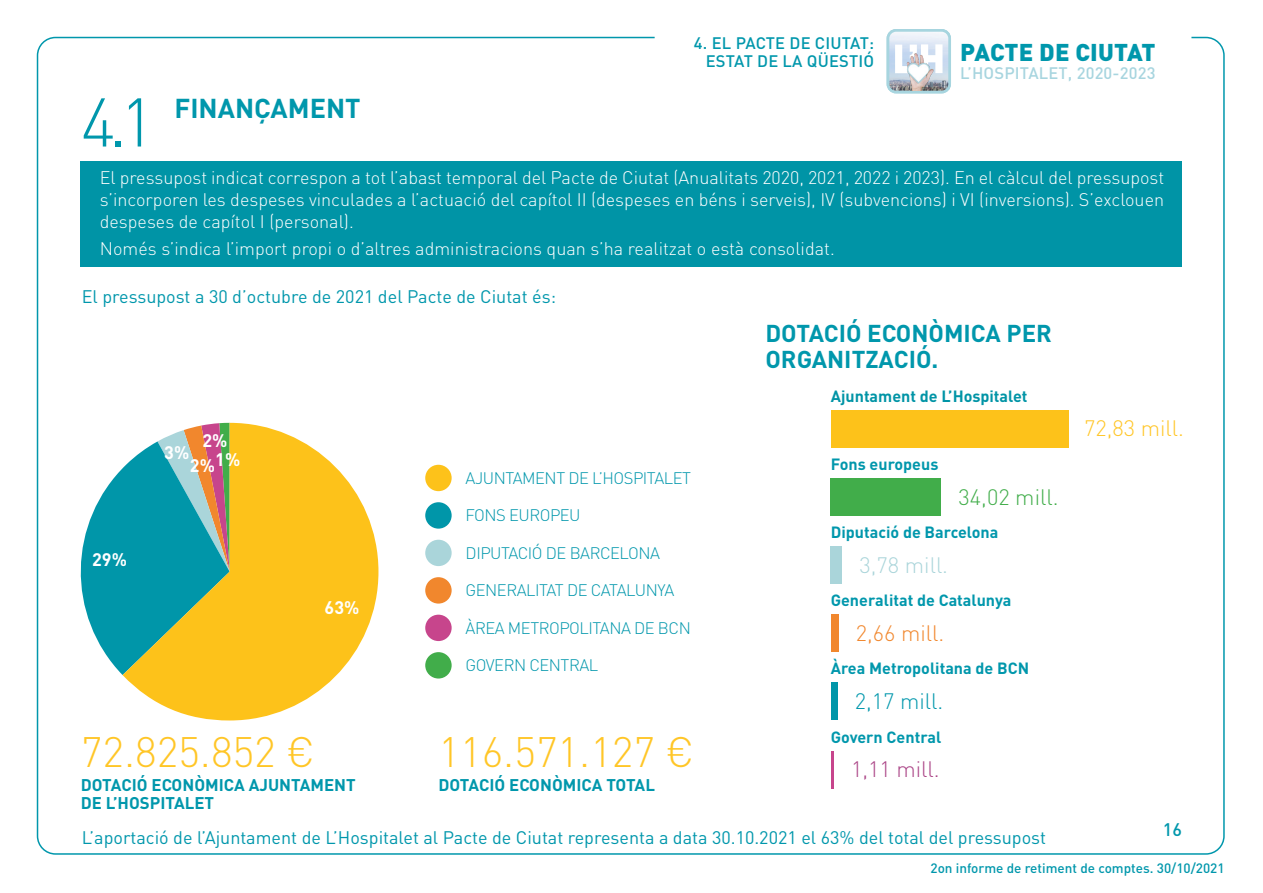
<style>
.page{position:relative;width:1263px;height:893px;background:#fff}
.page>*{position:absolute;margin:0;border:0;box-sizing:border-box;transform-origin:0 0}
.t1{font:300 67.65px "DIN";color:#0097ac}
.t2{font:300 42px "DIN";color:#ffc627}
.t3{font:700 27px "DIN";color:#0097ac}
.t4{font:700 24.15px/26.1px "DIN";color:#0097ac}
.t5{font:900 24px "DIN";letter-spacing:.005em;color:#0097ac}
.t6{font:300 22.05px "DIN";color:#41ad4a}
.t7{font:300 22.05px "DIN";color:#ffc627}
.t8{font:300 22.05px "DIN";color:#0097ac}
.t9{font:300 22.05px "DIN";color:#f1872d}
.t10{font:300 22.05px "DIN";color:#aad5da}
.t11{font:300 22.05px "DIN";color:#ab4587}
.t12{font:300 18px/21.6px "DIN";color:#fff;text-align:justify}
.t13{font:18px "DIN";color:#0097ac}
.t14{font:700 18px/18.8px "DIN";color:#fff}
.t15{font:500 18px "DIN";color:#0097ac}
.t16{font:700 16.8px "DIN";color:#0097ac}
.t17{font:300 16.5px "DIN";letter-spacing:-.03em;color:#0097ac}
.t18{font:500 16.5px/18px "DIN";letter-spacing:.01em;color:#0097ac;text-align:right}
.t19{font:500 16.5px "DIN";letter-spacing:.01em;color:#a7d5df}
.t20{font:700 16.05px "DIN";color:#0097ac}
.t21{font:700 16.05px "DIN";color:#0094a6}
.t22{font:500 13.5px "DIN";color:#0097ac}
</style>
<div class="page">
<svg style="left:80px;top:468px;width:43px;height:207px"></svg>
<svg style="left:123px;top:423px;width:255px;height:297px;fill:#fdc21a"></svg>
<div style="left:81px;top:162px;width:1101px;height:105px;background:#0094a6"></div>
<img style="left:891px;top:33px;width:56px;height:56px">
<div style="left:887px;top:29px;width:64px;height:64px;border:3px solid #a7d5df;border-radius:8px"></div>
<svg style="left:895px;top:44px;width:47px;height:4px"></svg>
<img style="left:893px;top:48px;width:51px;height:43px">
<div style="left:831px;top:546px;width:11px;height:38px;background:#aad5da"></div>
<hr style="left:831px;top:751px;width:2px;height:37px;background:#c7458c">
<div style="left:831px;top:478px;width:110px;height:38px;background:#41ad4a"></div>
<div style="left:831px;top:683px;width:6px;height:37px;background:#0096a9"></div>
<div style="left:831px;top:410px;width:237px;height:37px;background:#fdc21a"></div>
<div style="left:831px;top:615px;width:7px;height:37px;background:#f1872d"></div>
<div style="left:425px;top:465px;width:27px;height:26px;background:#fdc21a;border-radius:50%"></div>
<div style="left:425px;top:502px;width:27px;height:27px;background:#0096a9;border-radius:50%"></div>
<div style="left:425px;top:540px;width:27px;height:26px;background:#aad5da;border-radius:50%"></div>
<div style="left:425px;top:615px;width:27px;height:26px;background:#c7458c;border-radius:50%"></div>
<div style="left:425px;top:577px;width:27px;height:27px;background:#f1872d;border-radius:50%"></div>
<div style="left:425px;top:652px;width:27px;height:26px;background:#41ad4a;border-radius:50%"></div>
<p class="t18" style="left:694px;top:33px;width:182px">4. EL PACTE DE CIUTAT:<br>ESTAT DE LA QÜESTIÓ</p>
<h3 class="t5" style="left:960px;top:36px;width:197px">PACTE DE CIUTAT</h3>
<p class="t19" style="left:960px;top:62px;width:197px">L’HOSPITALET, 2020-2023</p>
<h1 class="t1" style="left:81px;top:77px;width:75px">4.1</h1>
<h3 class="t3" style="left:174px;top:90px;width:188px">FINANÇAMENT</h3>
<p class="t12" style="left:100px;top:166px;width:1066px">El pressupost indicat correspon a tot l’abast temporal del Pacte de Ciutat (Anualitats 2020, 2021, 2022 i 2023). En el càlcul del pressupost s’incorporen les despeses vinculades a l’actuació del capítol II (despeses en béns i serveis), IV (subvencions) i VI (inversions). S’exclouen despeses de capítol I (personal).</p>
<p class="t12" style="left:100px;top:238px;width:736px">Només s’indica l’import propi o d’altres administracions quan s’ha realitzat o està consolidat.</p>
<p class="t13" style="left:82px;top:286px;width:476px">El pressupost a 30 d’octubre de 2021 del Pacte de Ciutat és:</p>
<h3 class="t4" style="left:765px;top:320px;width:288px">DOTACIÓ ECONÒMICA PER<br>ORGANITZACIÓ.</h3>
<p class="t14" style="left:92px;top:549px;width:36px">29%</p>
<p class="t14" style="left:215px;top:431px;width:27px;text-indent:-13px">2%<br>1%</p>
<p class="t14" style="left:164px;top:442px;width:27px">3%</p>
<p class="t14" style="left:190px;top:456px;width:27px">2%</p>
<p class="t14" style="left:325px;top:597px;width:36px">63%</p>
<p class="t17" style="left:466px;top:467px;width:227px">AJUNTAMENT DE L’HOSPITALET</p>
<p class="t17" style="left:466px;top:504px;width:117px">FONS EUROPEU</p>
<p class="t17" style="left:466px;top:542px;width:196px">DIPUTACIÓ DE BARCELONA</p>
<p class="t17" style="left:466px;top:579px;width:210px">GENERALITAT DE CATALUNYA</p>
<p class="t17" style="left:466px;top:617px;width:227px">ÀREA METROPOLITANA DE BCN</p>
<p class="t17" style="left:466px;top:654px;width:134px">GOVERN CENTRAL</p>
<h2 class="t2" style="left:81px;top:723px;width:236px">72.825.852 €</h2>
<h2 class="t2" style="left:438px;top:723px;width:257px">116.571.127 €</h2>
<p class="t16" style="left:81px;top:773px;width:276px">DOTACIÓ ECONÒMICA AJUNTAMENT</p>
<p class="t16" style="left:438px;top:773px;width:218px">DOTACIÓ ECONÒMICA TOTAL</p>
<p class="t16" style="left:81px;top:792px;width:135px">DE L’HOSPITALET</p>
<p class="t21" style="left:831px;top:385px;width:198px">Ajuntament de L’Hospitalet</p>
<p class="t20" style="left:831px;top:453px;width:109px">Fons europeus</p>
<p class="t6" style="left:959px;top:482px;width:101px">34,02 mill.</p>
<p class="t20" style="left:831px;top:521px;width:169px">Diputació de Barcelona</p>
<p class="t10" style="left:859px;top:550px;width:90px">3,78 mill.</p>
<p class="t20" style="left:831px;top:590px;width:182px">Generalitat de Catalunya</p>
<p class="t9" style="left:856px;top:618px;width:90px">2,66 mill.</p>
<p class="t20" style="left:831px;top:658px;width:200px">Àrea Metropolitana de BCN</p>
<p class="t8" style="left:855px;top:687px;width:90px">2,17 mill.</p>
<p class="t20" style="left:831px;top:726px;width:112px">Govern Central</p>
<p class="t11" style="left:851px;top:754px;width:90px">1,11 mill.</p>
<p class="t13" style="left:82px;top:827px;width:965px">L’aportació de l’Ajuntament de L’Hospitalet al Pacte de Ciutat representa a data 30.10.2021 el 63% del total del pressupost</p>
<p class="t7" style="left:1084px;top:414px;width:101px">72,83 mill.</p>
<p class="t15" style="left:1163px;top:818px;width:21px">16</p>
<p class="t22" style="left:930px;top:859px;width:296px">2on informe de retiment de comptes. 30/10/2021</p>
</div>
